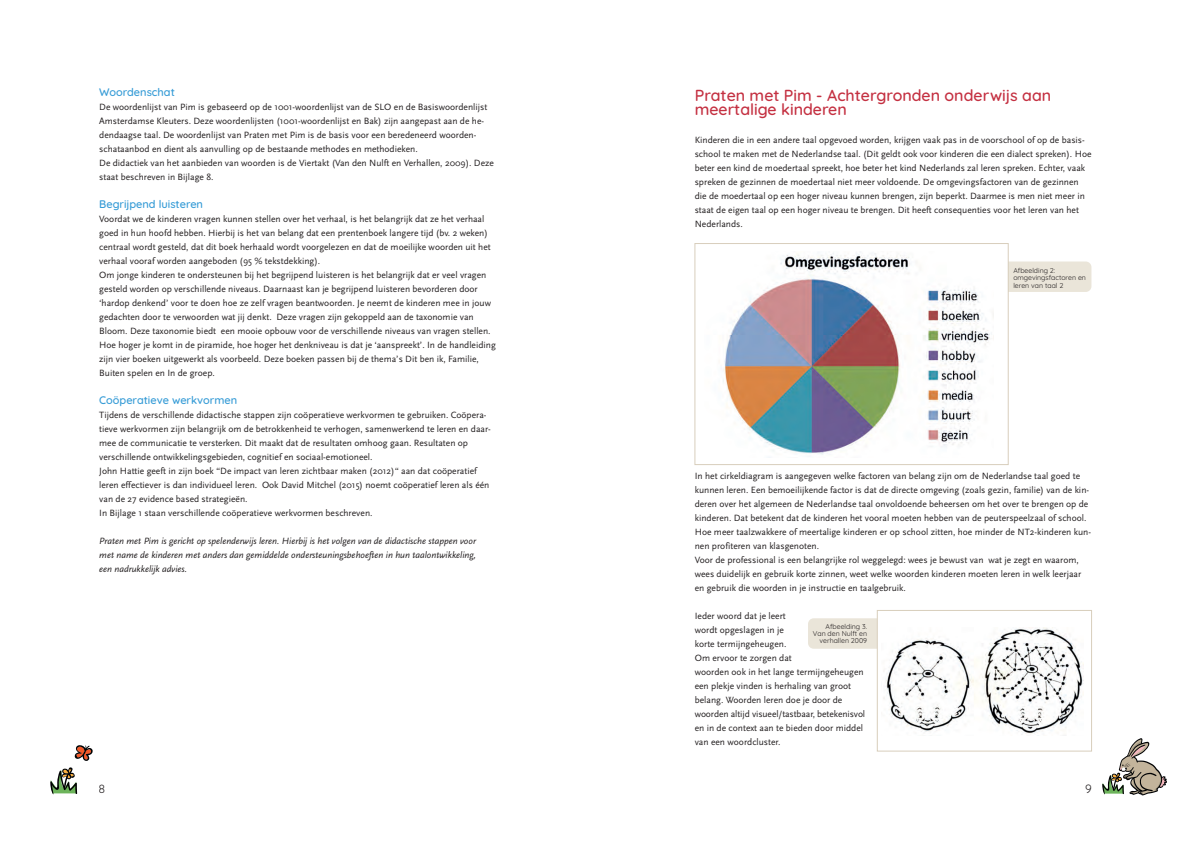
<style>
.page{position:relative;width:1191px;height:842px;background:#fff}
.page>*{position:absolute;margin:0;border:0;box-sizing:border-box;transform-origin:0 0}
.t1{font:500 16px/14px "Quicksand";color:#c43041}
.t2{font:12px "Quicksand";color:#231f20}
.t3{font:500 11px "Quicksand";color:#359bd6}
.t4{font:9.5px/14px "Scala Sans";color:#231f20}
.t5{font:italic 9.5px/14px "Scala Sans";color:#231f20;text-align:justify}
.t6{font:7px/7.4px "Quicksand";color:#231f20}
</style>
<div class="page">
<div style="left:997px;top:261px;width:94px;height:31px;background:#eae5d9;border-radius:6px"></div>
<svg style="left:1102px;top:738px;width:64px;height:57px"></svg>
<svg style="left:50px;top:767px;width:27px;height:27px"></svg>
<svg style="left:74px;top:745px;width:19px;height:16px"></svg>
<div style="left:695px;top:244px;width:313px;height:220px;background:#fff"></div>
<div style="left:694px;top:243px;width:314px;height:222px;border:1px solid #d8cebc"></div>
<img style="left:723px;top:253px;width:267px;height:205px">
<div style="left:808px;top:618px;width:93px;height:31px;background:#eae5d9;border-radius:6px"></div>
<div style="left:877px;top:611px;width:214px;height:140px;background:#fff"></div>
<img style="left:883px;top:628px;width:200px;height:108px">
<div style="left:877px;top:610px;width:214px;height:141px;border:1px solid #d8cebc"></div>
<p class="t3" style="left:99px;top:88px;width:77px">Woordenschat</p>
<p class="t4" style="left:99px;top:100px;width:396px">De woordenlijst van Pim is gebaseerd op de 1001-woordenlijst van de SLO en de Basiswoordenlijst Amsterdamse Kleuters. Deze woordenlijsten (1001-woordenlijst en Bak) zijn aangepast aan de he&shy;dendaagse taal. De woordenlijst van Praten met Pim is de basis voor een beredeneerd woorden&shy;schataanbod en dient als aanvulling op de bestaande methodes en methodieken.<br>De didactiek van het aanbieden van woorden is de Viertakt (Van den Nulft en Verhallen, 2009). Deze staat beschreven in Bijlage 8.</p>
<p class="t3" style="left:99px;top:200px;width:105px">Begrijpend luisteren</p>
<p class="t4" style="left:99px;top:212px;width:398px">Voordat we de kinderen vragen kunnen stellen over het verhaal, is het belangrijk dat ze het verhaal goed in hun hoofd hebben. Hierbij is het van belang dat een prentenboek langere tijd (bv. 2 weken) centraal wordt gesteld, dat dit boek herhaald wordt voorgelezen en dat de moeilijke woorden uit het verhaal vooraf worden aangeboden (95 % tekstdekking).<br>Om jonge kinderen te ondersteunen bij het begrijpend luisteren is het belangrijk dat er veel vragen gesteld worden op verschillende niveaus. Daarnaast kan je begrijpend luisteren bevorderen door ‘hardop denkend’ voor te doen hoe ze zelf vragen beantwoorden. Je neemt de kinderen mee in jouw gedachten door te verwoorden wat jij denkt. Deze vragen zijn gekoppeld aan de taxonomie van Bloom. Deze taxonomie biedt een mooie opbouw voor de verschillende niveaus van vragen stellen.<br>Hoe hoger je komt in de piramide, hoe hoger het denkniveau is dat je ‘aanspreekt’. In de handleiding zijn vier boeken uitgewerkt als voorbeeld. Deze boeken passen bij de thema’s Dit ben ik, Familie, Buiten spelen en In de groep.</p>
<p class="t3" style="left:99px;top:396px;width:140px">Coöperatieve werkvormen</p>
<p class="t4" style="left:99px;top:408px;width:393px">Tijdens de verschillende didactische stappen zijn coöperatieve werkvormen te gebruiken. Coöpera&shy;tieve werkvormen zijn belangrijk om de betrokkenheid te verhogen, samenwerkend te leren en daar&shy;mee de communicatie te versterken. Dit maakt dat de resultaten omhoog gaan. Resultaten op verschillende ontwikkelingsgebieden, cognitief en sociaal-emotioneel.<br>John Hattie geeft in zijn boek “De impact van leren zichtbaar maken (2012)“ aan dat coöperatief leren effectiever is dan individueel leren. Ook David Mitchel (2015) noemt coöperatief leren als één van de 27 evidence based strategieën.<br>In Bijlage 1 staan verschillende coöperatieve werkvormen beschreven.</p>
<p class="t5" style="left:99px;top:535px;width:378px">Praten met Pim is gericht op spelenderwijs leren. Hierbij is het volgen van de didactische stappen voor met name de kinderen met anders dan gemiddelde ondersteuningsbehoeften in hun taalontwikkeling, een nadrukkelijk advies.</p>
<p class="t2" style="left:99px;top:784px;width:8px">8</p>
<h1 class="t1" style="left:694px;top:90px;width:358px">Praten met Pim - Achtergronden onderwijs aan meertalige kinderen</h1>
<p class="t4" style="left:694px;top:133px;width:398px">Kinderen die in een andere taal opgevoed worden, krijgen vaak pas in de voorschool of op de basis&shy;school te maken met de Nederlandse taal. (Dit geldt ook voor kinderen die een dialect spreken). Hoe beter een kind de moedertaal spreekt, hoe beter het kind Nederlands zal leren spreken. Echter, vaak spreken de gezinnen de moedertaal niet meer voldoende. De omgevingsfactoren van de gezinnen die de moedertaal op een hoger niveau kunnen brengen, zijn beperkt. Daarmee is men niet meer in staat de eigen taal op een hoger niveau te brengen. Dit heeft consequenties voor het leren van het Nederlands.</p>
<p class="t6" style="left:1013px;top:267px;width:74px">Afbeelding 2: omgevingsfactoren en leren van taal 2</p>
<p class="t4" style="left:694px;top:469px;width:398px">In het cirkeldiagram is aangegeven welke factoren van belang zijn om de Nederlandse taal goed te kunnen leren. Een bemoeilijkende factor is dat de directe omgeving (zoals gezin, familie) van de kin&shy;deren over het algemeen de Nederlandse taal onvoldoende beheersen om het over te brengen op de kinderen. Dat betekent dat de kinderen het vooral moeten hebben van de peuterspeelzaal of school.<br>Hoe meer taalzwakkere of meertalige kinderen er op school zitten, hoe minder de NT2-kinderen kun&shy;nen profiteren van klasgenoten.<br>Voor de professional is een belangrijke rol weggelegd: wees je bewust van wat je zegt en waarom, wees duidelijk en gebruik korte zinnen, weet welke woorden kinderen moeten leren in welk leerjaar en gebruik die woorden in je instructie en taalgebruik.</p>
<p class="t4" style="left:694px;top:609px;width:172px">Ieder woord dat je leert<br>wordt opgeslagen in je<br>korte termijngeheugen.<br>Om ervoor te zorgen dat<br>woorden ook in het lange termijngeheugen een plekje vinden is herhaling van groot belang. Woorden leren doe je door de woorden altijd visueel/tastbaar, betekenisvol en in de context aan te bieden door middel van een woordcluster.</p>
<p class="t2" style="left:1085px;top:784px;width:8px">9</p>
<p class="t6" style="left:813px;top:623px;width:56px;text-align:right">Afbeelding 3.<br>Van den Nulft en verhallen 2009</p>
</div>
